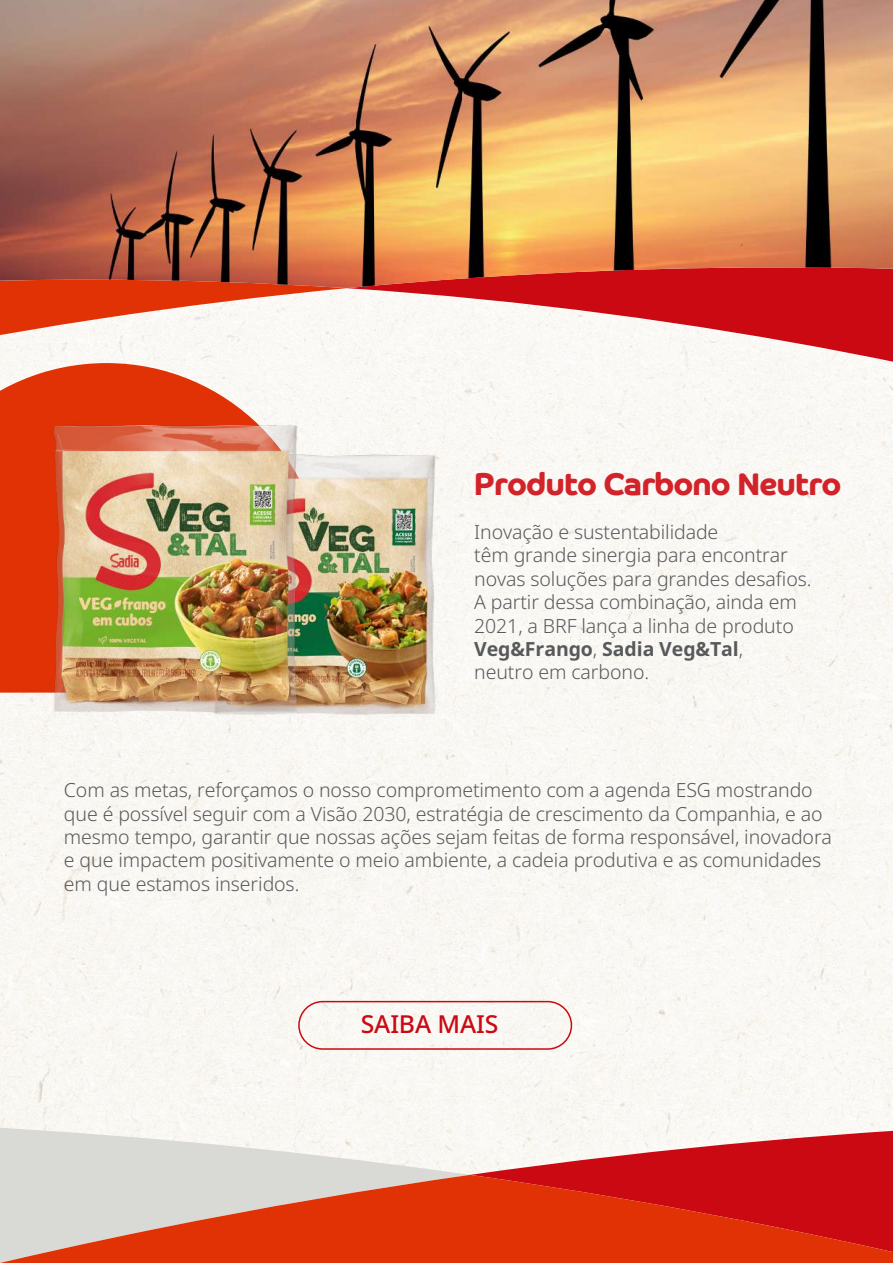
<style>
.page{position:relative;width:893px;height:1263px;background:#fff}
.page>*{position:absolute;margin:0;border:0;box-sizing:border-box;transform-origin:0 0}
.t1{font:700 31.5px "Co Headline";letter-spacing:-.025em;color:#d2232a}
.t2{font:500 24.75px "Noto Sans";letter-spacing:-.005em;color:#ca0912}
.t3{font:300 19.5px/23.4px "Noto Sans";letter-spacing:-.005em;color:#58595b}
.s1{font-weight:700}
</style>
<div class="page">
<div style="left:0;top:457px;width:893px;height:666px;background:#faf8f3"></div>
<svg style="left:470px;top:1123px;width:423px;height:52px"></svg>
<svg style="left:0;top:1123px;width:470px;height:52px;fill:#d9d9d6"></svg>
<svg style="left:0;top:1175px;width:893px;height:88px;background:#da543c"></svg>
<div style="left:0;top:445px;width:10px;height:248px;background:#e13205"></div>
<img style="left:340px;top:445px;width:134px;height:319px">
<img style="left:10px;top:445px;width:330px;height:321px">
<div style="left:298px;top:1001px;width:274px;height:49px;border:2px solid #ca0912;border-radius:24px"></div>
<svg style="left:347px;top:288px;width:546px;height:169px;fill:#faf8f4"></svg>
<svg style="left:0;top:288px;width:347px;height:157px;fill:#f6f4f0"></svg>
<img style="left:0;top:0;width:893px;height:288px">
<h1 class="t1" style="left:474px;top:465px;width:369px">Produto Carbono Neutro</h1>
<p class="t3" style="left:474px;top:521px;width:339px">Inovação e sustentabilidade<br>têm grande sinergia para encontrar novas soluções para grandes desafios.<br>A partir dessa combinação, ainda em<br>2021, a BRF lança a linha de produto<br><span class="s1">Veg&amp;Frango</span>, <span class="s1">Sadia Veg&amp;Tal</span>,<br>neutro em carbono.</p>
<p class="t3" style="left:64px;top:779px;width:770px">Com as metas, reforçamos o nosso comprometimento com a agenda ESG mostrando que é possível seguir com a Visão 2030, estratégia de crescimento da Companhia, e ao mesmo tempo, garantir que nossas ações sejam feitas de forma responsável, inovadora e que impactem positivamente o meio ambiente, a cadeia produtiva e as comunidades em que estamos inseridos.</p>
<p class="t2" style="left:361px;top:1007px;width:139px">SAIBA MAIS</p>
</div>
